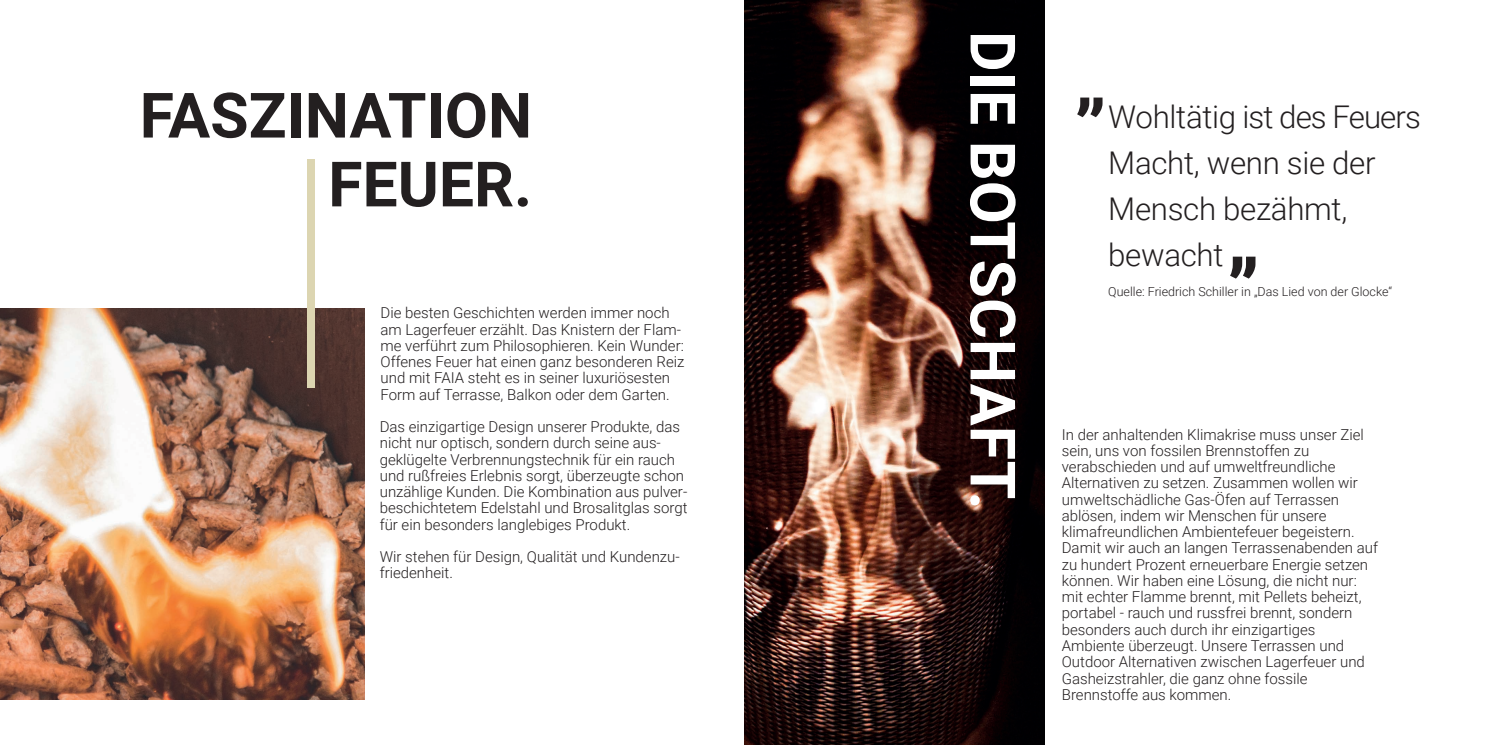
<style>
.page{position:relative;width:1489px;height:745px;background:#fff}
.page>*{position:absolute;margin:0;border:0;box-sizing:border-box;transform-origin:0 0}
.t1{font:900 75px "Roboto";color:#231f20}
.t2{font:700 62.5px/68.8px "Roboto";color:#231f20;text-align:right}
.t3{font:700 62.5px "Roboto";color:#fff}
.t4{font:300 31.25px/46.2px "Roboto";letter-spacing:-.01em;color:#231f20}
.t5{font:300 15px/16.2px "Roboto";color:#231f20}
.t6{font:300 12.5px "Roboto";color:#231f20}
</style>
<div class="page">
<img style="left:0;top:308px;width:365px;height:391px">
<img style="left:744px;top:0;width:300px;height:744px">
<div style="left:308px;top:159px;width:7px;height:228px;background:#dcd5b1"></div>
<h2 class="t3" style="left:1036px;top:31px;width:480px;rotate:90deg">DIE BOTSCHAFT.</h2>
<h2 class="t2" style="left:140px;top:78px;width:394px">FASZINATION<br>FEUER.</h2>
<h1 class="t1" style="left:1074px;top:74px;width:34px">”</h1>
<h3 class="t4" style="left:1108px;top:92px;width:314px">Wohltätig ist des Feuers<br>Macht, wenn sie der<br>Mensch bezähmt, bewacht</h3>
<p class="t6" style="left:1108px;top:283px;width:285px">Quelle: Friedrich Schiller in „Das Lied von der Glocke“</p>
<h1 class="t1" style="left:1226px;top:187px;width:34px">„</h1>
<p class="t5" style="left:380px;top:304px;width:305px">Die besten Geschichten werden immer noch am Lagerfeuer erzählt. Das Knistern der Flam&shy;me verführt zum Philosophieren. Kein Wunder:<br>Offenes Feuer hat einen ganz besonderen Reiz und mit FAIA steht es in seiner luxuriösesten Form auf Terrasse, Balkon oder dem Garten.</p>
<p class="t5" style="left:380px;top:418px;width:309px">Das einzigartige Design unserer Produkte, das nicht nur optisch, sondern durch seine aus&shy;geklügelte Verbrennungstechnik für ein rauch und rußfreies Erlebnis sorgt, überzeugte schon unzählige Kunden. Die Kombination aus pulver&shy;beschichtetem Edelstahl und Brosalitglas sorgt für ein besonders langlebiges Produkt.</p>
<p class="t5" style="left:380px;top:548px;width:301px">Wir stehen für Design, Qualität und Kundenzu&shy;friedenheit.</p>
<p class="t5" style="left:1061px;top:425px;width:317px">In der anhaltenden Klimakrise muss unser Ziel sein, uns von fossilen Brennstoffen zu verabschieden und auf umweltfreundliche Alternativen zu setzen. Zusammen wollen wir umweltschädliche Gas-Öfen auf Terrassen ablösen, indem wir Menschen für unsere klimafreundlichen Ambientefeuer begeistern.<br>Damit wir auch an langen Terrassenabenden auf zu hundert Prozent erneuerbare Energie setzen können. Wir haben eine Lösung, die nicht nur: mit echter Flamme brennt, mit Pellets beheizt, portabel - rauch und russfrei brennt, sondern besonders auch durch ihr einzigartiges Ambiente überzeugt. Unsere Terrassen und Outdoor Alternativen zwischen Lagerfeuer und Gasheizstrahler, die ganz ohne fossile Brennstoffe aus kommen.</p>
</div>
